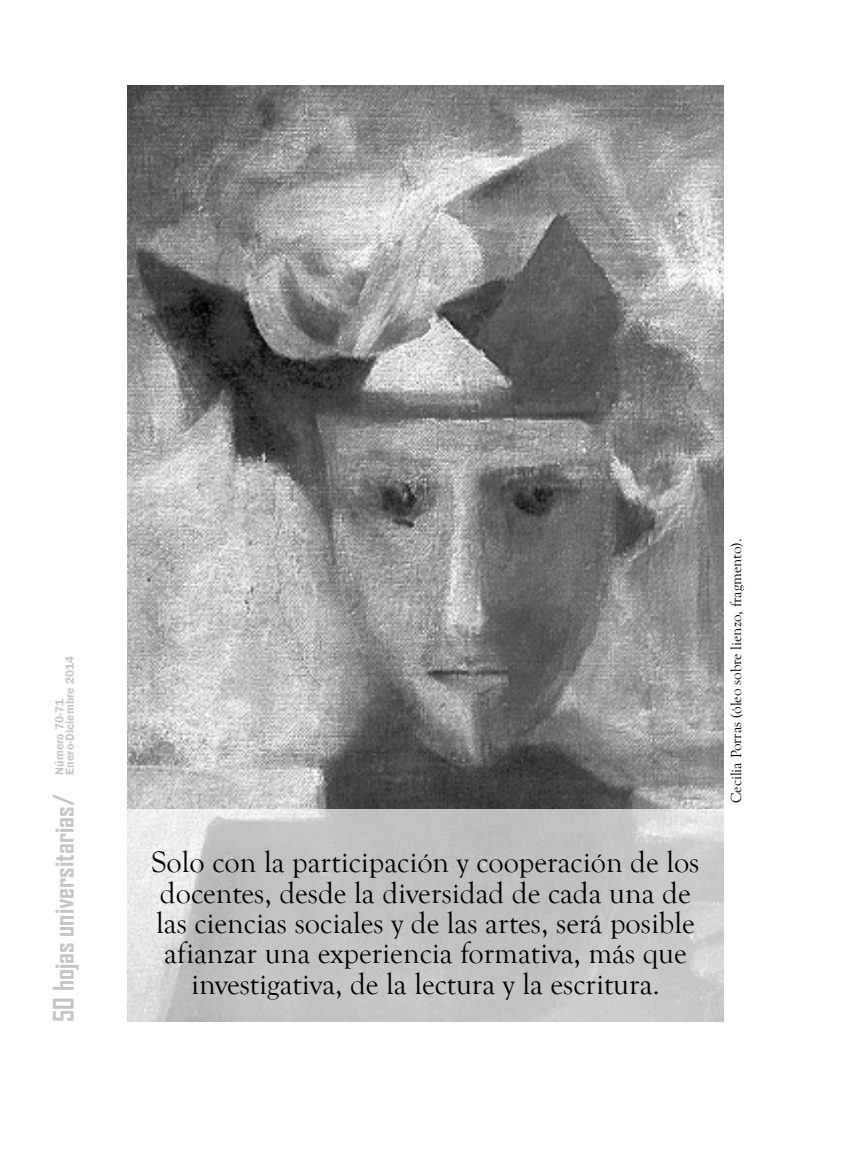
<style>
.page{position:relative;width:851px;height:1149px;background:#fff}
.page>*{position:absolute;margin:0;border:0;box-sizing:border-box;transform-origin:0 0}
.t1{font:30.3px/30.3px "Goudy Old Style T";color:#000;text-align:center}
.t2{font:700 27.15px "Agency FB";color:#c6c6c6}
.t3{font:15px "Goudy Old Style T";color:#000}
.t4{font:600 12px/10.5px "Franklin Gothic";color:#c6c6c6}
</style>
<div class="page">
<img style="left:128px;top:85px;width:595px;height:703px">
<img style="left:128px;top:788px;width:595px;height:232px">
<p class="t4" style="left:54px;top:774px;width:120px;rotate:-90deg">Número 70-71<br>Enero-Diciembre 2014</p>
<p class="t2" style="left:47px;top:1021px;width:229px;rotate:-90deg">50 hojas universitarias/</p>
<p class="t1" style="left:151px;top:847px;width:549px">Solo con la participación y cooperación de los docentes, desde la diversidad de cada una de las ciencias sociales y de las artes, será posible afianzar una experiencia formativa, más que investigativa, de la lectura y la escritura.</p>
<p class="t3" style="left:727px;top:803px;width:266px;rotate:-90deg">Cecilia Porras (óleo sobre lienzo, fragmento).</p>
</div>
